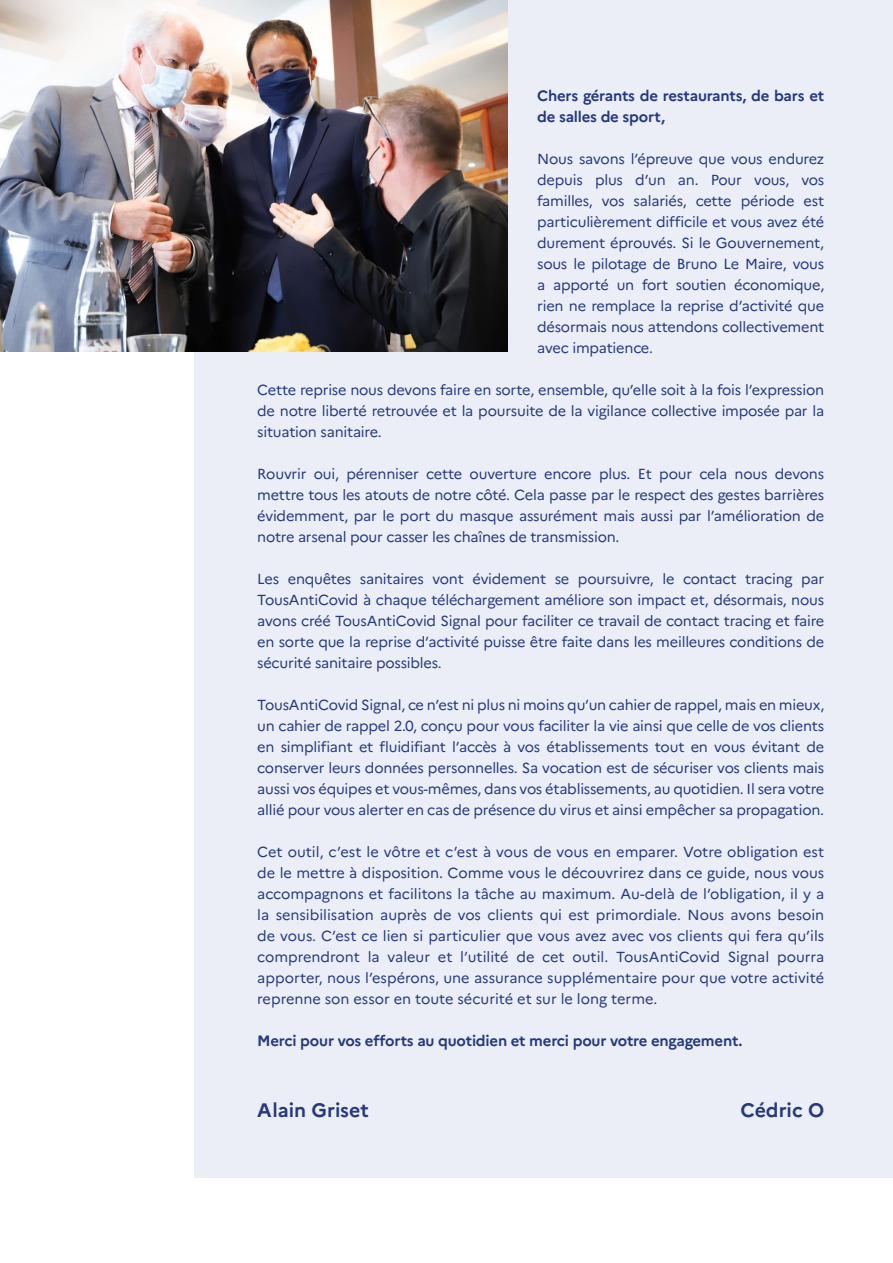
<style>
.page{position:relative;width:893px;height:1263px;background:#fff}
.page>*{position:absolute;margin:0;border:0;box-sizing:border-box;transform-origin:0 0}
.t1{font:700 19.5px "Marianne";color:#26397b}
.t2{font:700 15px/21px "Marianne";letter-spacing:-.015em;color:#26397b}
.t3{font:14.55px/21px "Marianne";letter-spacing:-.015em;color:#26397b;text-align:justify}
</style>
<div class="page">
<div style="left:194px;top:0;width:699px;height:1178px;background:#ebeef6"></div>
<img style="left:0;top:0;width:507px;height:351px">
<p class="t2" style="left:537px;top:85px;width:288px">Chers gérants de restaurants, de bars et de salles de sport,</p>
<p class="t3" style="left:537px;top:148px;width:289px">Nous savons l’épreuve que vous endurez depuis plus d’un an. Pour vous, vos familles, vos salariés, cette période est particulièrement difficile et vous avez été durement éprouvés. Si le Gouvernement, sous le pilotage de Bruno Le Maire, vous a apporté un fort soutien économique, rien ne remplace la reprise d’activité que désormais nous attendons collectivement avec impatience.</p>
<p class="t3" style="left:257px;top:379px;width:569px">Cette reprise nous devons faire en sorte, ensemble, qu’elle soit à la fois l’expression de notre liberté retrouvée et la poursuite de la vigilance collective imposée par la situation sanitaire.</p>
<p class="t3" style="left:257px;top:463px;width:568px">Rouvrir oui, pérenniser cette ouverture encore plus. Et pour cela nous devons mettre tous les atouts de notre côté. Cela passe par le respect des gestes barrières évidemment, par le port du masque assurément mais aussi par l’amélioration de notre arsenal pour casser les chaînes de transmission.</p>
<p class="t3" style="left:257px;top:568px;width:568px">Les enquêtes sanitaires vont évidement se poursuivre, le contact tracing par TousAntiCovid à chaque téléchargement améliore son impact et, désormais, nous avons créé TousAntiCovid Signal pour faciliter ce travail de contact tracing et faire en sorte que la reprise d’activité puisse être faite dans les meilleures conditions de sécurité sanitaire possibles.</p>
<p class="t3" style="left:257px;top:694px;width:569px">TousAntiCovid Signal, ce n’est ni plus ni moins qu’un cahier de rappel, mais en mieux, un cahier de rappel 2.0, conçu pour vous faciliter la vie ainsi que celle de vos clients en simplifiant et fluidifiant l’accès à vos établissements tout en vous évitant de conserver leurs données personnelles. Sa vocation est de sécuriser vos clients mais aussi vos équipes et vous-mêmes, dans vos établissements, au quotidien. Il sera votre allié pour vous alerter en cas de présence du virus et ainsi empêcher sa propagation.</p>
<p class="t3" style="left:257px;top:841px;width:568px">Cet outil, c’est le vôtre et c’est à vous de vous en emparer. Votre obligation est de le mettre à disposition. Comme vous le découvrirez dans ce guide, nous vous accompagnons et facilitons la tâche au maximum. Au-delà de l’obligation, il y a la sensibilisation auprès de vos clients qui est primordiale. Nous avons besoin de vous. C’est ce lien si particulier que vous avez avec vos clients qui fera qu’ils comprendront la valeur et l’utilité de cet outil. TousAntiCovid Signal pourra apporter, nous l’espérons, une assurance supplémentaire pour que votre activité reprenne son essor en toute sécurité et sur le long terme.</p>
<p class="t2" style="left:257px;top:1030px;width:487px">Merci pour vos efforts au quotidien et merci pour votre engagement.</p>
<p class="t1" style="left:257px;top:1098px;width:113px">Alain Griset</p>
<p class="t1" style="left:740px;top:1098px;width:85px">Cédric O</p>
</div>
